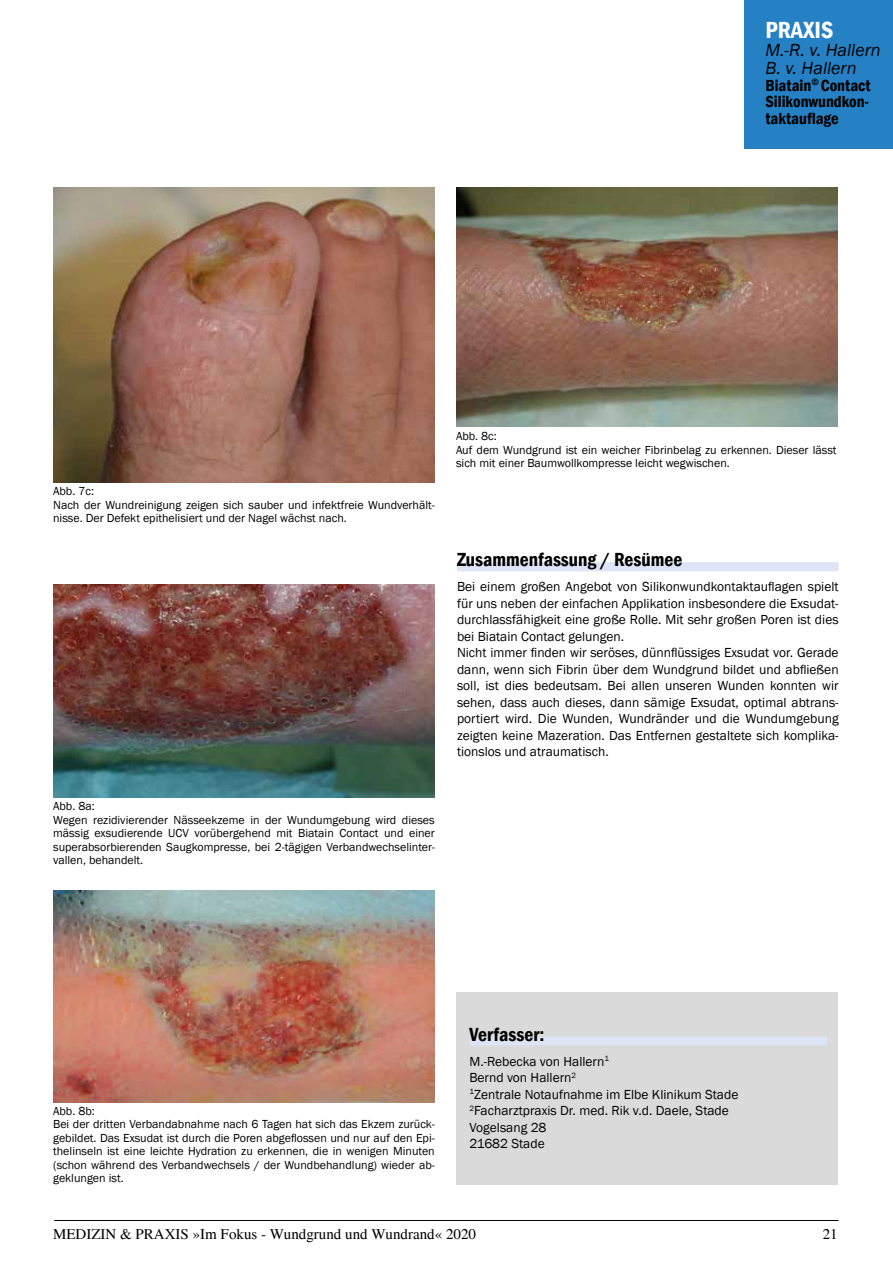
<style>
.page{position:relative;width:893px;height:1263px;background:#fff}
.page>*{position:absolute;margin:0;border:0;box-sizing:border-box;transform-origin:0 0}
.t1{font:600 condensed 24px "Franklin Gothic";color:#fff}
.t2{font:600 condensed 19.5px "Franklin Gothic";color:#000}
.t3{font:italic 18px/18px "Franklin Gothic";color:#000}
.t4{font:600 condensed 16.5px/16.5px "Franklin Gothic";color:#000;text-align:justify}
.t5{font:15px "Times";color:#000}
.t6{font:13.5px/16.5px "Franklin Gothic";color:#000}
.t7{font:12px/13.5px "Franklin Gothic";color:#000}
</style>
<div class="page">
<div style="left:744px;top:0;width:149px;height:149px;background:#2581c4"></div>
<hr style="left:54px;top:1220px;width:785px;height:1px;background:#000">
<img style="left:53px;top:187px;width:382px;height:295px">
<img style="left:53px;top:890px;width:382px;height:212px">
<img style="left:456px;top:187px;width:382px;height:240px">
<div style="left:457px;top:562px;width:382px;height:9px;background:#dce4f5"></div>
<img style="left:53px;top:584px;width:382px;height:214px">
<div style="left:456px;top:992px;width:382px;height:192px;background:#dadada"></div>
<div style="left:469px;top:1036px;width:358px;height:9px;background:#dce4f5"></div>
<h1 class="t1" style="left:765px;top:14px;width:69px">PRAXIS</h1>
<h3 class="t3" style="left:765px;top:41px;width:117px">M.-R. v. Hallern<br>B. v. Hallern</h3>
<h3 class="t4" style="left:765px;top:77px;width:107px">Biatain<sup>©</sup> Contact Silikonwundkon&shy;taktauflage</h3>
<p class="t7" style="left:53px;top:485px;width:383px">Abb. 7c:<br>Nach der Wundreinigung zeigen sich sauber und infektfreie Wundverhält&shy;nisse. Der Defekt epithelisiert und der Nagel wächst nach.</p>
<p class="t7" style="left:53px;top:800px;width:383px">Abb. 8a:<br>Wegen rezidivierender Nässeekzeme in der Wundumgebung wird dieses mässig exsudierende UCV vorübergehend mit Biatain Contact und einer superabsorbierenden Saugkompresse, bei 2-tägigen Verbandwechselinter&shy;vallen, behandelt.</p>
<p class="t7" style="left:456px;top:430px;width:382px">Abb. 8c:<br>Auf dem Wundgrund ist ein weicher Fibrinbelag zu erkennen. Dieser lässt sich mit einer Baumwollkompresse leicht wegwischen.</p>
<h2 class="t2" style="left:457px;top:547px;width:227px">Zusammenfassung / Resümee</h2>
<p class="t6" style="left:457px;top:579px;width:383px">Bei einem großen Angebot von Silikonwundkontaktauflagen spielt für uns neben der einfachen Applikation insbesondere die Exsudat&shy;durchlassfähigkeit eine große Rolle. Mit sehr großen Poren ist dies bei Biatain Contact gelungen.<br>Nicht immer finden wir seröses, dünnflüssiges Exsudat vor. Gerade dann, wenn sich Fibrin über dem Wundgrund bildet und abfließen soll, ist dies bedeutsam. Bei allen unseren Wunden konnten wir sehen, dass auch dieses, dann sämige Exsudat, optimal abtrans&shy;portiert wird. Die Wunden, Wundränder und die Wundumgebung zeigten keine Mazeration. Das Entfernen gestaltete sich komplika&shy;tionslos und atraumatisch.</p>
<p class="t7" style="left:53px;top:1104px;width:383px">Abb. 8b:<br>Bei der dritten Verbandabnahme nach 6 Tagen hat sich das Ekzem zurück&shy;gebildet. Das Exsudat ist durch die Poren abgeflossen und nur auf den Epi&shy;thelinseln ist eine leichte Hydration zu erkennen, die in wenigen Minuten (schon während des Verbandwechsels / der Wundbehandlung) wieder ab&shy;geklungen ist.</p>
<h2 class="t2" style="left:469px;top:1021px;width:76px">Verfasser:</h2>
<p class="t6" style="left:469px;top:1053px;width:270px">M.-Rebecka von Hallern<sup>1<br></sup>Bernd von Hallern<sup>2<br>1</sup>Zentrale Notaufnahme im Elbe Klinikum Stade<br><sup>2</sup>Facharztpraxis Dr. med. Rik v.d. Daele, Stade<br>Vogelsang 28<br>21682 Stade</p>
<p class="t5" style="left:53px;top:1226px;width:424px">MEDIZIN &amp; PRAXIS »Im Fokus - Wundgrund und Wundrand« 2020</p>
<p class="t5" style="left:823px;top:1226px;width:16px">21</p>
</div>
